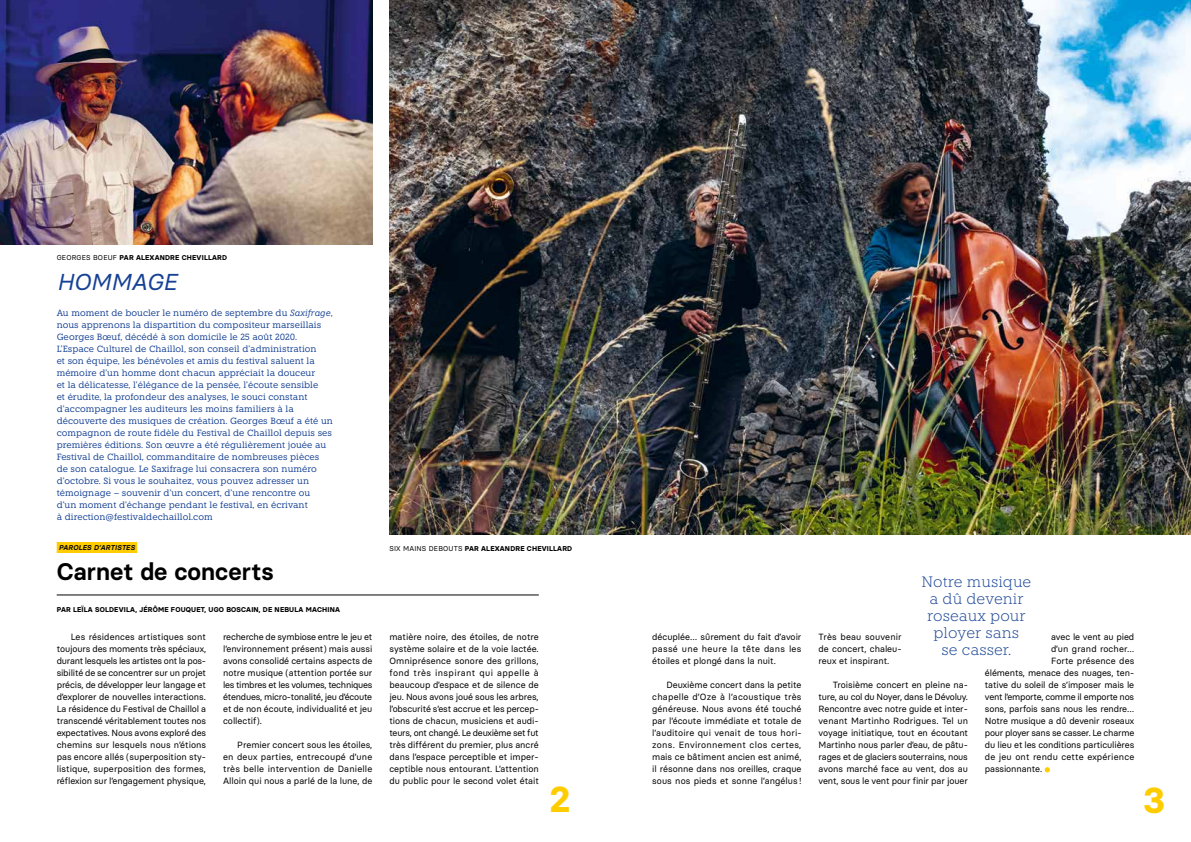
<style>
.page{position:relative;width:1191px;height:842px;background:#fff}
.page>*{position:absolute;margin:0;border:0;box-sizing:border-box;transform-origin:0 0}
.t1{font:700 36px "Basier Circle";color:#fc0}
.t2{font:600 24px "Basier Circle";color:#000}
.t3{font:italic 23px "Basier Circle";color:#164194}
.t4{font:300 15px/17px "Knile";color:#164194;text-align:center}
.t5{font:9px/12px "Basier Circle";color:#000;text-align:justify}
.t6{font:9px/12px "Knile";color:#164194}
.t7{font:9px "Basier Circle";letter-spacing:-.025em;color:#000}
.t8{font:9px "Basier Circle";letter-spacing:.02em;color:#000}
.t9{font:700 7px "Basier Circle";letter-spacing:.025em;color:#000}
.t10{font:italic 600 7px "Basier Circle";letter-spacing:.025em;color:#000}
.s1{font-weight:400}
.s2{font-style:italic}
</style>
<div class="page">
<img style="left:389px;top:0;width:802px;height:534px">
<div style="left:57px;top:542px;width:80px;height:11px;background:#fc0"></div>
<hr style="left:57px;top:595px;width:482px;height:1px;background:#000">
<svg style="left:1044px;top:767px;width:6px;height:5px"></svg>
<img style="left:0;top:0;width:372px;height:245px">
<p class="t9" style="left:57px;top:253px;width:172px"><span class="s1">GEORGES BOEUF</span> PAR ALEXANDRE CHEVILLARD</p>
<h3 class="t3" style="left:57px;top:268px;width:122px">HOMMAGE</h3>
<p class="t6" style="left:57px;top:307px;width:278px">Au moment de boucler le numéro de septembre du <span class="s2">Saxifrage</span>, nous apprenons la dispartition du compositeur marseillais Georges Bœuf, décédé à son domicile le 25 août 2020.<br>L’Espace Culturel de Chaillol, son conseil d’administration<br>et son équipe, les bénévoles et amis du festival saluent la mémoire d’un homme dont chacun appréciait la douceur<br>et la délicatesse, l’élégance de la pensée, l’écoute sensible<br>et érudite, la profondeur des analyses, le souci constant d’accompagner les auditeurs les moins familiers à la découverte des musiques de création. Georges Bœuf a été un compagnon de route fidèle du Festival de Chaillol depuis ses premières éditions. Son œuvre a été régulièrement jouée au Festival de Chaillol, commanditaire de nombreuses pièces<br>de son catalogue. Le Saxifrage lui consacrera son numéro d’octobre. Si vous le souhaitez, vous pouvez adresser un témoignage – souvenir d’un concert, d’une rencontre ou<br>d’un moment d’échange pendant le festival, en écrivant<br>à direction@festivaldechaillol.com</p>
<p class="t10" style="left:59px;top:543px;width:77px">PAROLES D’ARTISTES</p>
<p class="t9" style="left:389px;top:544px;width:184px"><span class="s1">SIX MAINS DEBOUTS</span> PAR ALEXANDRE CHEVILLARD</p>
<h2 class="t2" style="left:57px;top:557px;width:218px">Carnet de concerts</h2>
<p class="t9" style="left:57px;top:605px;width:285px">PAR LEÏLA SOLDEVILA, JÉRÔME FOUQUET, UGO BOSCAIN, DE NEBULA MACHINA</p>
<p class="t5" style="left:57px;top:631px;width:151px;text-indent:14px">Les résidences artistiques sont toujours des moments très spéciaux, durant lesquels les artistes ont la pos&shy;sibilité de se concentrer sur un projet précis, de développer leur langage et d’explorer de nouvelles interactions.<br>La résidence du Festival de Chaillol a transcendé véritablement toutes nos expectatives. Nous avons exploré des chemins sur lesquels nous n’étions pas encore allés (superposition sty&shy;listique, superposition des formes, réflexion sur l’engagement physique,</p>
<p class="t5" style="left:223px;top:631px;width:151px">recherche de symbiose entre le jeu et l’environnement présent) mais aussi avons consolidé certains aspects de notre musique (attention portée sur les timbres et les volumes, techniques étendues, micro-tonalité, jeu d’écoute et de non écoute, individualité et jeu collectif).</p>
<h3 class="t4" style="left:921px;top:573px;width:111px">Notre musique a dû devenir roseaux pour ployer sans<br>se casser.</h3>
<p class="t5" style="left:389px;top:631px;width:151px">matière noire, des étoiles, de notre système solaire et de la voie lactée.<br>Omniprésence sonore des grillons, fond très inspirant qui appelle à beaucoup d’espace et de silence de jeu. Nous avons joué sous les arbres, l’obscurité s’est accrue et les percep&shy;tions de chacun, musiciens et audi&shy;teurs, ont changé. Le deuxième set fut très différent du premier, plus ancré dans l’espace perceptible et imper&shy;ceptible nous entourant. L’attention du public pour le second volet était</p>
<p class="t5" style="left:652px;top:631px;width:151px">décuplée… sûrement du fait d’avoir passé une heure la tête dans les étoiles et plongé dans la nuit.</p>
<p class="t5" style="left:1051px;top:631px;width:85px">avec le vent au pied</p>
<p class="t5" style="left:1051px;top:643px;width:85px">d’un grand rocher…</p>
<p class="t5" style="left:1051px;top:655px;width:85px">Forte présence des</p>
<p class="t5" style="left:985px;top:667px;width:151px">éléments, menace des nuages, ten-</p>
<p class="t5" style="left:985px;top:679px;width:151px">tative du soleil de s’imposer mais le</p>
<p class="t7" style="left:985px;top:691px;width:151px">vent l’emporte, comme il emporte nos</p>
<p class="t5" style="left:985px;top:703px;width:151px">sons, parfois sans nous les rendre…</p>
<p class="t5" style="left:985px;top:715px;width:151px">Notre musique a dû devenir roseaux</p>
<p class="t7" style="left:985px;top:727px;width:151px">pour ployer sans se casser. Le charme</p>
<p class="t5" style="left:985px;top:739px;width:151px">du lieu et les conditions particulières</p>
<p class="t8" style="left:985px;top:751px;width:151px">de jeu ont rendu cette expérience</p>
<p class="t5" style="left:985px;top:763px;width:59px">passionnante.</p>
<p class="t5" style="left:818px;top:631px;width:85px">Très beau souvenir de concert, chaleu&shy;reux et inspirant.</p>
<p class="t5" style="left:818px;top:679px;width:151px;text-indent:14px">Troisième concert en pleine na&shy;ture, au col du Noyer, dans le Dévoluy.<br>Rencontre avec notre guide et inter&shy;venant Martinho Rodrigues. Tel un voyage initiatique, tout en écoutant Martinho nous parler d’eau, de pâtu&shy;rages et de glaciers souterrains, nous avons marché face au vent, dos au vent, sous le vent pour finir par jouer</p>
<p class="t5" style="left:652px;top:679px;width:151px;text-indent:14px">Deuxième concert dans la petite chapelle d’Oze à l’acoustique très généreuse. Nous avons été touché par l’écoute immédiate et totale de l’auditoire qui venait de tous hori&shy;zons. Environnement clos certes, mais ce bâtiment ancien est animé, il résonne dans nos oreilles, craque sous nos pieds et sonne l’angélus !</p>
<p class="t5" style="left:223px;top:739px;width:151px;text-indent:14px">Premier concert sous les étoiles, en deux parties, entrecoupé d’une très belle intervention de Danielle Alloin qui nous a parlé de la lune, de</p>
<h1 class="t1" style="left:550px;top:777px;width:22px">2</h1>
<h1 class="t1" style="left:1143px;top:778px;width:23px">3</h1>
</div>
